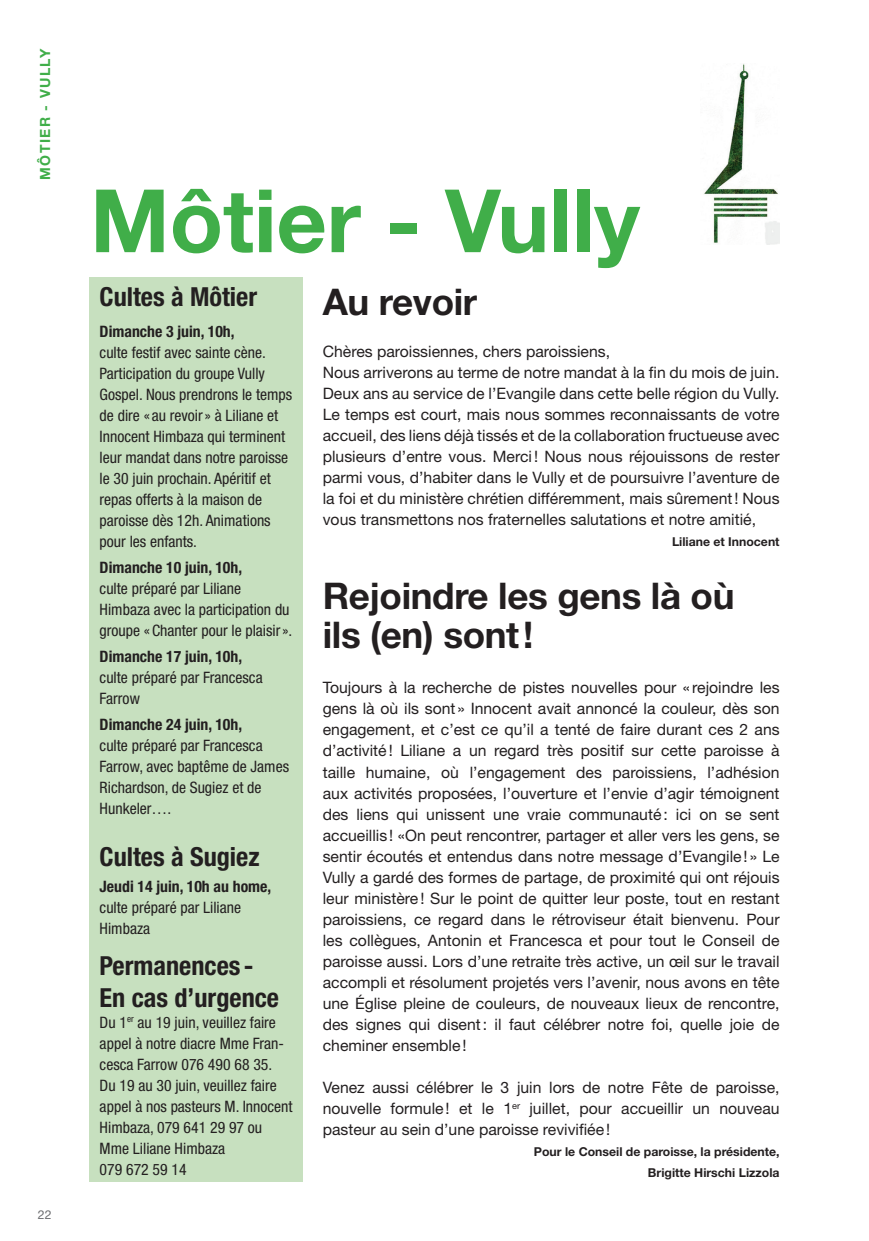
<style>
.page{position:relative;width:869px;height:1241px;background:#fff}
.page>*{position:absolute;margin:0;border:0;box-sizing:border-box;transform-origin:0 0}
.t1{font:700 87.5px "Helvetica Neue LT Std";color:#40ae49}
.t2{font:700 36.75px/38.5px "Helvetica Neue LT Std";letter-spacing:-.01em;color:#231f20}
.t3{font:700 condensed 26.25px/31.5px "Helvetica Neue LT Std";color:#231f20}
.t4{font:15.75px/21px "Helvetica Neue LT Std";color:#231f20;text-align:justify}
.t5{font:condensed 15.75px/21px "Helvetica Neue LT Std";color:#231f20}
.t6{font:700 condensed 15.75px "Helvetica Neue LT Std";color:#231f20}
.t7{font:700 14px "Helvetica Neue LT Std";letter-spacing:.1em;color:#40ae49}
.t8{font:700 12.25px/21px "Helvetica Neue LT Std";color:#231f20;text-align:right}
.t9{font:12.25px "Helvetica Neue LT Std";color:#6c6d70}
</style>
<div class="page">
<div style="left:90px;top:277px;width:213px;height:904px;background:#c7e0bf"></div>
<img style="left:704px;top:63px;width:75px;height:181px">
<p class="t7" style="left:36px;top:180px;width:132px;rotate:-90deg">MÔTIER - VULLY</p>
<p class="t9" style="left:38px;top:1206px;width:15px">22</p>
<h1 class="t1" style="left:90px;top:167px;width:551px">Môtier - Vully</h1>
<h2 class="t2" style="left:322px;top:282px;width:156px">Au revoir</h2>
<p class="t4" style="left:322px;top:341px;width:458px;text-align:left">Chères paroissiennes, chers paroissiens,<br>Nous arriverons au terme de notre mandat à la fin du mois de juin.<br>Deux ans au service de l’Evangile dans cette belle région du Vully.<br>Le temps est court, mais nous sommes reconnaissants de votre accueil, des liens déjà tissés et de la collaboration fructueuse avec plusieurs d’entre vous. Merci! Nous nous réjouissons de rester parmi vous, d’habiter dans le Vully et de poursuivre l’aventure de la foi et du ministère chrétien différemment, mais sûrement! Nous vous transmettons nos fraternelles salutations et notre amitié,</p>
<p class="t8" style="left:671px;top:531px;width:109px">Liliane et Innocent</p>
<h2 class="t2" style="left:322px;top:576px;width:413px">Rejoindre les gens là où ils (en) sont!</h2>
<p class="t4" style="left:322px;top:677px;width:458px">Toujours à la recherche de pistes nouvelles pour « rejoindre les gens là où ils sont » Innocent avait annoncé la couleur, dès son engagement, et c’est ce qu’il a tenté de faire durant ces 2 ans d’activité! Liliane a un regard très positif sur cette paroisse à taille humaine, où l’engagement des paroissiens, l’adhésion aux activités proposées, l’ouverture et l’envie d’agir témoignent des liens qui unissent une vraie communauté: ici on se sent accueillis ! «On peut rencontrer, partager et aller vers les gens, se sentir écoutés et entendus dans notre message d’Evangile! » Le Vully a gardé des formes de partage, de proximité qui ont réjouis leur ministère! Sur le point de quitter leur poste, tout en restant paroissiens, ce regard dans le rétroviseur était bienvenu. Pour les collègues, Antonin et Francesca et pour tout le Conseil de paroisse aussi. Lors d’une retraite très active, un œil sur le travail accompli et résolument projetés vers l’avenir, nous avons en tête une Église pleine de couleurs, de nouveaux lieux de rencontre, des signes qui disent: il faut célébrer notre foi, quelle joie de cheminer ensemble!</p>
<p class="t4" style="left:322px;top:1076px;width:458px">Venez aussi célébrer le 3 juin lors de notre Fête de paroisse, nouvelle formule! et le 1<sup>er</sup> juillet, pour accueillir un nouveau pasteur au sein d’une paroisse revivifiée!</p>
<p class="t8" style="left:533px;top:1140px;width:247px">Pour le Conseil de paroisse, la présidente,<br>Brigitte Hirschi Lizzola</p>
<h3 class="t3" style="left:100px;top:281px;width:159px">Cultes à Môtier</h3>
<p class="t6" style="left:100px;top:322px;width:136px">Dimanche 3 juin, 10h,</p>
<p class="t5" style="left:100px;top:342px;width:194px">culte festif avec sainte cène.<br>Participation du groupe Vully<br>Gospel. Nous prendrons le temps de dire « au revoir» à Liliane et<br>Innocent Himbaza qui terminent leur mandat dans notre paroisse le 30 juin prochain. Apéritif et repas offerts à la maison de paroisse dès 12h. Animations pour les enfants.</p>
<p class="t6" style="left:100px;top:558px;width:144px">Dimanche 10 juin, 10h,</p>
<p class="t5" style="left:100px;top:578px;width:194px">culte préparé par Liliane<br>Himbaza avec la participation du groupe «Chanter pour le plaisir».</p>
<p class="t6" style="left:100px;top:647px;width:144px">Dimanche 17 juin, 10h,</p>
<p class="t5" style="left:100px;top:667px;width:164px">culte préparé par Francesca<br>Farrow</p>
<p class="t6" style="left:100px;top:715px;width:144px">Dimanche 24 juin, 10h,</p>
<p class="t5" style="left:100px;top:734px;width:191px">culte préparé par Francesca<br>Farrow, avec baptême de James<br>Richardson, de Sugiez et de<br>Hunkeler….</p>
<h3 class="t3" style="left:100px;top:840px;width:161px">Cultes à Sugiez</h3>
<p class="t6" style="left:100px;top:876px;width:173px">Jeudi 14 juin, 10h au home,</p>
<p class="t5" style="left:100px;top:896px;width:143px">culte préparé par Liliane<br>Himbaza</p>
<h3 class="t3" style="left:100px;top:949px;width:181px">Permanences -<br>En cas d’urgence</h3>
<p class="t5" style="left:100px;top:1011px;width:194px">Du 1<sup>er</sup> au 19 juin, veuillez faire appel à notre diacre Mme Fran&shy;cesca Farrow 076 490 68 35.<br>Du 19 au 30 juin, veuillez faire appel à nos pasteurs M. Innocent<br>Himbaza, 079 641 29 97 ou<br>Mme Liliane Himbaza<br>079 672 59 14</p>
</div>
